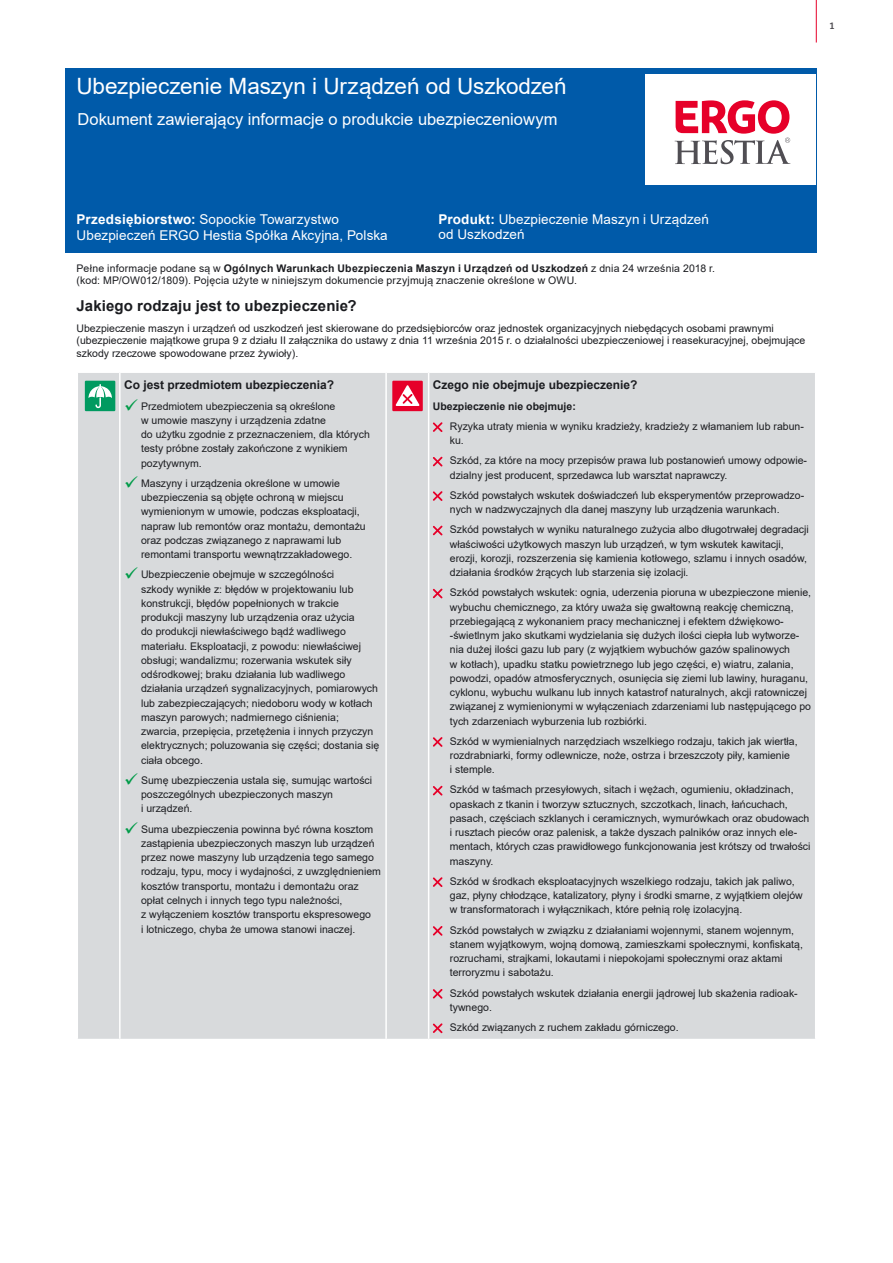
<style>
.page{position:relative;width:893px;height:1263px;background:#fff}
.page>*{position:absolute;margin:0;border:0;box-sizing:border-box;transform-origin:0 0}
.tutuł_główny{font:22.5px "Arial";letter-spacing:-.005em;color:#fff}
.podtytuł_mały_2{font:16.5px "Arial";color:#fff}
.podtytuł_mały{font:700 15px "Arial";letter-spacing:.01em;color:#1b1c20}
.podtytuł_mały_2-2{font:13.5px/16.2px "Arial";letter-spacing:.01em;color:#fff}
.KID_BOLD_BIG{font:700 12px "Arial";color:#1b1c20}
.KID_wylicz_czerwony{font:10.5px/14.2px "Arial";color:#1b1c20}
.body{font:10.5px/12.6px "Arial";color:#1b1c20}
.KID_BOLD{font:700 10.5px "Arial";color:#1b1c20}
.t1{font:700 9px "FS Me";color:#504e53}
.s1{font-weight:700}
.s2{color:#009b48}
</style>
<div class="page">
<hr style="left:816px;top:0;width:1px;height:43px;background:#e60029">
<div style="left:65px;top:68px;width:751px;height:184px;background:#005aa9"></div>
<div style="left:645px;top:75px;width:170px;height:110px;background:#fff"></div>
<div style="left:78px;top:373px;width:737px;height:666px;background:#d8dadc"></div>
<hr style="left:119px;top:373px;width:2px;height:666px;background:#fff">
<hr style="left:385px;top:373px;width:2px;height:666px;background:#fff">
<hr style="left:428px;top:373px;width:1px;height:666px;background:#fff">
<div style="left:85px;top:381px;width:30px;height:30px;background:#009a60"></div>
<svg style="left:88px;top:384px;width:24px;height:24px"></svg>
<div style="left:392px;top:381px;width:31px;height:30px;background:#e60029"></div>
<svg style="left:395px;top:385px;width:25px;height:21px"></svg>
<svg style="left:433px;top:422px;width:10px;height:10px"></svg>
<svg style="left:433px;top:457px;width:10px;height:10px"></svg>
<svg style="left:433px;top:491px;width:10px;height:10px"></svg>
<svg style="left:433px;top:526px;width:10px;height:9px"></svg>
<svg style="left:433px;top:588px;width:10px;height:10px"></svg>
<svg style="left:433px;top:737px;width:10px;height:10px"></svg>
<svg style="left:433px;top:786px;width:10px;height:10px"></svg>
<svg style="left:433px;top:877px;width:10px;height:10px"></svg>
<svg style="left:433px;top:926px;width:10px;height:10px"></svg>
<svg style="left:433px;top:989px;width:10px;height:10px"></svg>
<svg style="left:433px;top:1023px;width:10px;height:10px"></svg>
<svg style="left:675px;top:100px;width:115px;height:64px"></svg>
<p class="tutuł_główny" style="left:77px;top:71px;width:492px">Ubezpieczenie Maszyn i Urządzeń od Uszkodzeń</p>
<p class="podtytuł_mały_2" style="left:78px;top:108px;width:481px">Dokument zawierający informacje o produkcie ubezpieczeniowym</p>
<p class="t1" style="left:829px;top:18px;width:7px">1</p>
<p class="podtytuł_mały_2-2" style="left:77px;top:211px;width:313px"><span class="s1">Przedsiębiorstwo:</span> Sopockie Towarzystwo<br>Ubezpieczeń ERGO Hestia Spółka Akcyjna, Polska</p>
<p class="podtytuł_mały_2-2" style="left:438px;top:212px;width:272px;line-height:15px"><span class="s1">Produkt:</span> Ubezpieczenie Maszyn i Urządzeń od Uszkodzeń</p>
<p class="body" style="left:77px;top:261px;width:640px">Pełne informacje podane są w <span class="s1">Ogólnych Warunkach Ubezpieczenia Maszyn i Urządzeń od Uszkodzeń</span> z dnia 24 września 2018 r. (kod: MP/OW012/1809). Pojęcia użyte w niniejszym dokumencie przyjmują znaczenie określone w OWU.</p>
<p class="podtytuł_mały" style="left:77px;top:295px;width:282px">Jakiego rodzaju jest to ubezpieczenie?</p>
<p class="body" style="left:77px;top:322px;width:730px">Ubezpieczenie maszyn i urządzeń od uszkodzeń jest skierowane do przedsiębiorców oraz jednostek organizacyjnych niebędących osobami prawnymi (ubezpieczenie majątkowe grupa 9 z działu II załącznika do ustawy z dnia 11 września 2015 r. o działalności ubezpieczeniowej i reasekuracyjnej, obejmujące szkody rzeczowe spowodowane przez żywioły).</p>
<p class="KID_BOLD_BIG" style="left:124px;top:377px;width:212px">Co jest przedmiotem ubezpieczenia?</p>
<p class="KID_wylicz_czerwony" style="left:141px;top:399px;width:230px;text-indent:-17px"><span class="s2">✓</span> Przedmiotem ubezpieczenia są określone<br>w umowie maszyny i urządzenia zdatne<br>do użytku zgodnie z przeznaczeniem, dla których testy próbne zostały zakończone z wynikiem pozytywnym.</p>
<p class="KID_wylicz_czerwony" style="left:141px;top:476px;width:226px;text-indent:-17px"><span class="s2">✓</span> Maszyny i urządzenia określone w umowie ubezpieczenia są objęte ochroną w miejscu wymienionym w umowie, podczas eksploatacji, napraw lub remontów oraz montażu, demontażu oraz podczas związanego z naprawami lub remontami transportu wewnątrzzakładowego.</p>
<p class="KID_wylicz_czerwony" style="left:141px;top:568px;width:240px;text-indent:-17px"><span class="s2">✓</span> Ubezpieczenie obejmuje w szczególności<br>szkody wynikłe z: błędów w projektowaniu lub konstrukcji, błędów popełnionych w trakcie produkcji maszyny lub urządzenia oraz użycia<br>do produkcji niewłaściwego bądź wadliwego materiału. Eksploatacji, z powodu: niewłaściwej obsługi; wandalizmu; rozerwania wskutek siły odśrodkowej; braku działania lub wadliwego działania urządzeń sygnalizacyjnych, pomiarowych lub zabezpieczających; niedoboru wody w kotłach maszyn parowych; nadmiernego ciśnienia; zwarcia, przepięcia, przetężenia i innych przyczyn elektrycznych; poluzowania się części; dostania się ciała obcego.</p>
<p class="KID_wylicz_czerwony" style="left:141px;top:773px;width:233px;text-indent:-17px"><span class="s2">✓</span> Sumę ubezpieczenia ustala się, sumując wartości poszczególnych ubezpieczonych maszyn<br>i urządzeń.</p>
<p class="KID_wylicz_czerwony" style="left:141px;top:822px;width:241px;text-indent:-17px"><span class="s2">✓</span> Suma ubezpieczenia powinna być równa kosztom zastąpienia ubezpieczonych maszyn lub urządzeń przez nowe maszyny lub urządzenia tego samego rodzaju, typu, mocy i wydajności, z uwzględnieniem kosztów transportu, montażu i demontażu oraz opłat celnych i innych tego typu należności,<br>z wyłączeniem kosztów transportu ekspresowego<br>i lotniczego, chyba że umowa stanowi inaczej.</p>
<p class="KID_BOLD_BIG" style="left:433px;top:377px;width:206px">Czego nie obejmuje ubezpieczenie?</p>
<p class="KID_BOLD" style="left:433px;top:399px;width:144px">Ubezpieczenie nie obejmuje:</p>
<p class="KID_wylicz_czerwony" style="left:450px;top:419px;width:356px">Ryzyka utraty mienia w wyniku kradzieży, kradzieży z włamaniem lub rabun&shy;ku.</p>
<p class="KID_wylicz_czerwony" style="left:450px;top:453px;width:359px">Szkód, za które na mocy przepisów prawa lub postanowień umowy odpowie&shy;dzialny jest producent, sprzedawca lub warsztat naprawczy.</p>
<p class="KID_wylicz_czerwony" style="left:450px;top:488px;width:356px">Szkód powstałych wskutek doświadczeń lub eksperymentów przeprowadzo&shy;nych w nadzwyczajnych dla danej maszyny lub urządzenia warunkach.</p>
<p class="KID_wylicz_czerwony" style="left:450px;top:522px;width:360px">Szkód powstałych w wyniku naturalnego zużycia albo długotrwałej degradacji właściwości użytkowych maszyn lub urządzeń, w tym wskutek kawitacji, erozji, korozji, rozszerzenia się kamienia kotłowego, szlamu i innych osadów, działania środków żrących lub starzenia się izolacji.</p>
<p class="KID_wylicz_czerwony" style="left:450px;top:585px;width:363px">Szkód powstałych wskutek: ognia, uderzenia pioruna w ubezpieczone mienie, wybuchu chemicznego, za który uważa się gwałtowną reakcję chemiczną, przebiegającą z wykonaniem pracy mechanicznej i efektem dźwiękowo--świetlnym jako skutkami wydzielania się dużych ilości ciepła lub wytworze&shy;nia dużej ilości gazu lub pary (z wyjątkiem wybuchów gazów spalinowych<br>w kotłach), upadku statku powietrznego lub jego części, e) wiatru, zalania, powodzi, opadów atmosferycznych, osunięcia się ziemi lub lawiny, huraganu, cyklonu, wybuchu wulkanu lub innych katastrof naturalnych, akcji ratowniczej związanej z wymienionymi w wyłączeniach zdarzeniami lub następującego po tych zdarzeniach wyburzenia lub rozbiórki.</p>
<p class="KID_wylicz_czerwony" style="left:450px;top:734px;width:349px">Szkód w wymienialnych narzędziach wszelkiego rodzaju, takich jak wiertła, rozdrabniarki, formy odlewnicze, noże, ostrza i brzeszczoty piły, kamienie<br>i stemple.</p>
<p class="KID_wylicz_czerwony" style="left:450px;top:782px;width:362px">Szkód w taśmach przesyłowych, sitach i wężach, ogumieniu, okładzinach, opaskach z tkanin i tworzyw sztucznych, szczotkach, linach, łańcuchach, pasach, częściach szklanych i ceramicznych, wymurówkach oraz obudowach i rusztach pieców oraz palenisk, a także dyszach palników oraz innych ele&shy;mentach, których czas prawidłowego funkcjonowania jest krótszy od trwałości maszyny.</p>
<p class="KID_wylicz_czerwony" style="left:450px;top:874px;width:354px">Szkód w środkach eksploatacyjnych wszelkiego rodzaju, takich jak paliwo, gaz, płyny chłodzące, katalizatory, płyny i środki smarne, z wyjątkiem olejów w transformatorach i wyłącznikach, które pełnią rolę izolacyjną.</p>
<p class="KID_wylicz_czerwony" style="left:450px;top:923px;width:355px">Szkód powstałych w związku z działaniami wojennymi, stanem wojennym, stanem wyjątkowym, wojną domową, zamieszkami społecznymi, konfiskatą, rozruchami, strajkami, lokautami i niepokojami społecznymi oraz aktami terroryzmu i sabotażu.</p>
<p class="KID_wylicz_czerwony" style="left:450px;top:986px;width:349px">Szkód powstałych wskutek działania energii jądrowej lub skażenia radioak&shy;tywnego.</p>
<p class="KID_wylicz_czerwony" style="left:450px;top:1020px;width:230px">Szkód związanych z ruchem zakładu górniczego.</p>
</div>
